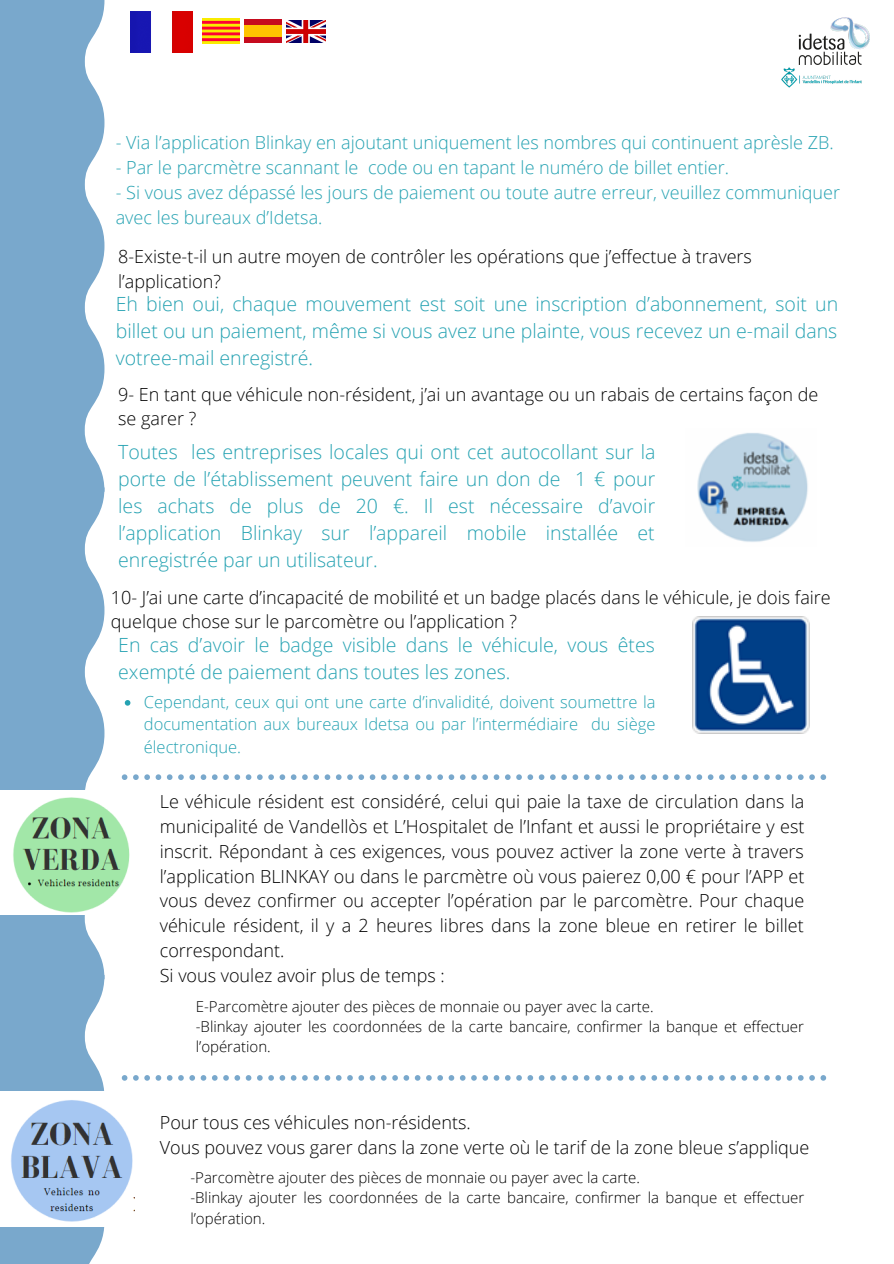
<style>
.page{position:relative;width:894px;height:1264px;background:#fff}
.page>*{position:absolute;margin:0;border:0;box-sizing:border-box;transform-origin:0 0}
.t1{font:300 19.5px/27px "Open Sans";color:#25a2b2;text-align:justify}
.t2{font:300 18px/24.8px "Open Sans";color:#000}
.t3{font:300 18px/24.8px "Open Sans";color:#25a2b2}
.t4{font:300 16.5px/22.5px "Open Sans";color:#25a2b2;text-align:justify}
.t5{font:300 15px/20.2px "Open Sans";color:#000}
</style>
<div class="page">
<svg style="left:0;top:0;width:104px;height:487px;background:#82aecf"></svg>
<svg style="left:0;top:487px;width:104px;height:488px;background:#84afd0"></svg>
<svg style="left:0;top:975px;width:104px;height:288px;background:#84afd0"></svg>
<img style="left:697px;top:433px;width:111px;height:109px">
<img style="left:692px;top:616px;width:117px;height:117px">
<svg style="left:125px;top:700px;width:5px;height:5px"></svg>
<img style="left:0;top:791px;width:130px;height:123px">
<img style="left:0;top:1091px;width:134px;height:135px">
<svg style="left:122px;top:1075px;width:703px;height:5px"></svg>
<svg style="left:122px;top:774px;width:703px;height:6px"></svg>
<img style="left:130px;top:11px;width:62px;height:42px">
<img style="left:202px;top:19px;width:37px;height:25px">
<img style="left:245px;top:19px;width:37px;height:24px">
<img style="left:286px;top:20px;width:40px;height:23px">
<img style="left:781px;top:17px;width:89px;height:71px">
<p class="t3" style="left:116px;top:130px;width:719px">- Via l’application Blinkay en ajoutant uniquement les nombres qui continuent aprèsle ZB.</p>
<p class="t3" style="left:116px;top:155px;width:614px">- Par le parcmètre scannant le code ou en tapant le numéro de billet entier.</p>
<p class="t3" style="left:116px;top:180px;width:725px">- Si vous avez dépassé les jours de paiement ou toute autre erreur, veuillez communiquer avec les bureaux d’Idetsa.</p>
<p class="t2" style="left:118px;top:244px;width:635px">8-Existe-t-il un autre moyen de contrôler les opérations que j’effectue à travers l’application?</p>
<p class="t1" style="left:116px;top:290px;width:723px">Eh bien oui, chaque mouvement est soit une inscription d’abonnement, soit un billet ou un paiement, même si vous avez une plainte, vous recevez un e-mail dans votree-mail enregistré.</p>
<p class="t2" style="left:118px;top:381px;width:701px">9- En tant que véhicule non-résident, j’ai un avantage ou un rabais de certains façon de se garer ?</p>
<p class="t1" style="left:118px;top:437px;width:538px">Toutes les entreprises locales qui ont cet autocollant sur la porte de l’établissement peuvent faire un don de 1 € pour les achats de plus de 20 €. Il est nécessaire d’avoir l’application Blinkay sur l’appareil mobile installée et enregistrée par un utilisateur.</p>
<p class="t2" style="left:111px;top:584px;width:721px">10- J’ai une carte d’incapacité de mobilité et un badge placés dans le véhicule, je dois faire quelque chose sur le parcomètre ou l’application ?</p>
<p class="t1" style="left:118px;top:630px;width:538px">En cas d’avoir le badge visible dans le véhicule, vous êtes exempté de paiement dans toutes les zones.</p>
<p class="t4" style="left:144px;top:690px;width:513px">Cependant, ceux qui ont une carte d’invalidité, doivent soumettre la documentation aux bureaux Idetsa ou par l’intermédiaire du siège électronique.</p>
<p class="t2" style="left:160px;top:789px;width:646px;text-align:justify">Le véhicule résident est considéré, celui qui paie la taxe de circulation dans la municipalité de Vandellòs et L’Hospitalet de l’Infant et aussi le propriétaire y est inscrit. Répondant à ces exigences, vous pouvez activer la zone verte à travers l’application BLINKAY ou dans le parcmètre où vous paierez 0,00 € pour l’APP et vous devez confirmer ou accepter l’opération par le parcomètre. Pour chaque véhicule résident, il y a 2 heures libres dans la zone bleue en retirer le billet correspondant.</p>
<p class="t2" style="left:160px;top:962px;width:286px">Si vous voulez avoir plus de temps :</p>
<p class="t5" style="left:196px;top:995px;width:459px">E-Parcomètre ajouter des pièces de monnaie ou payer avec la carte.</p>
<p class="t5" style="left:196px;top:1016px;width:609px">-Blinkay ajouter les coordonnées de la carte bancaire, confirmer la banque et effectuer l’opération.</p>
<p class="t2" style="left:160px;top:1109px;width:312px">Pour tous ces véhicules non-résidents.</p>
<p class="t2" style="left:160px;top:1134px;width:651px">Vous pouvez vous garer dans la zone verte où le tarif de la zone bleue s’applique</p>
<p class="t5" style="left:190px;top:1166px;width:451px">-Parcomètre ajouter des pièces de monnaie ou payer avec la carte.</p>
<p class="t5" style="left:190px;top:1187px;width:615px">-Blinkay ajouter les coordonnées de la carte bancaire, confirmer la banque et effectuer l’opération.</p>
</div>
